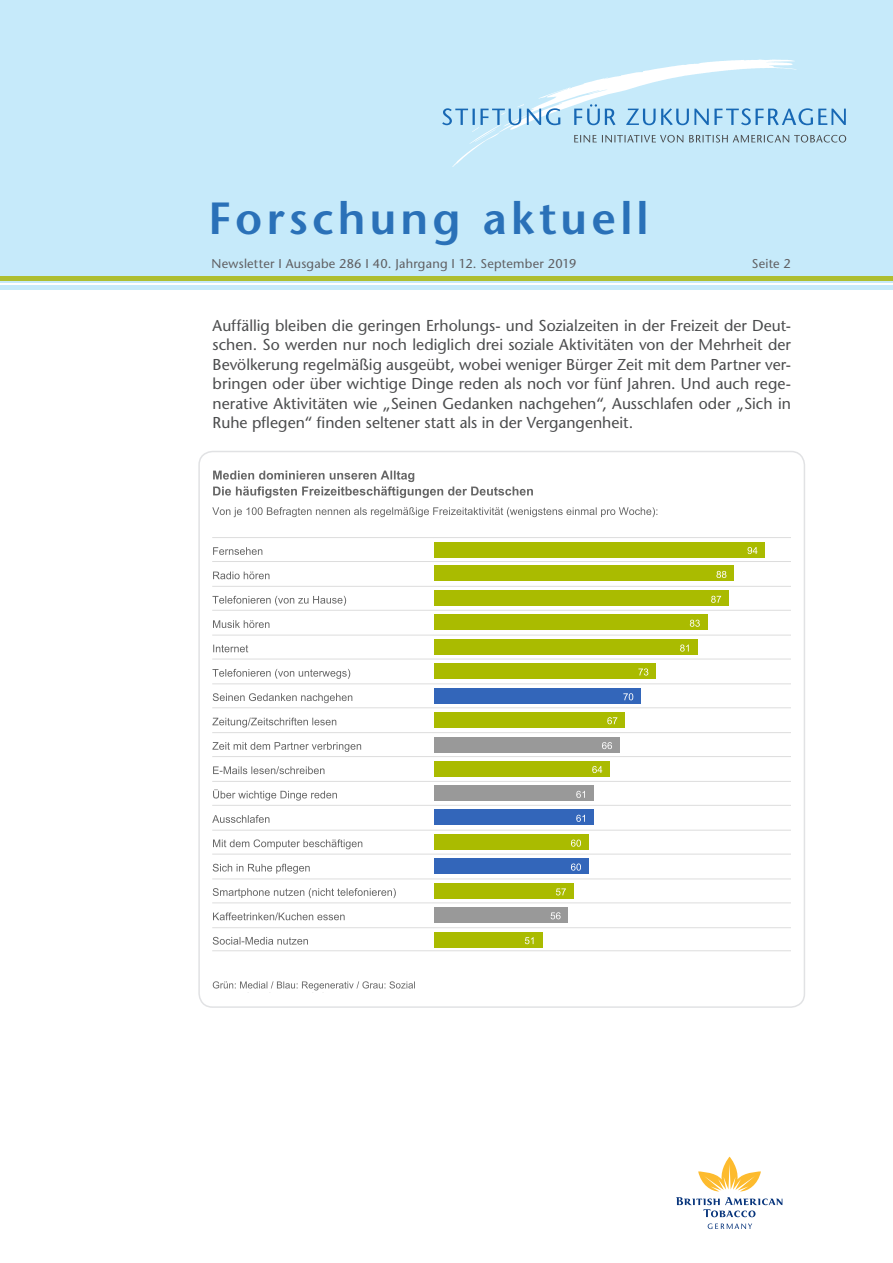
<style>
.page{position:relative;width:893px;height:1263px;background:#fff}
.page>*{position:absolute;margin:0;border:0;box-sizing:border-box;transform-origin:0 0}
.t1{font:600 45px "Stone Sans";letter-spacing:.095em;color:#2a71b8}
.t2{font:15.75px/19.5px "Stone Sans";color:#4b4c4d;text-align:justify}
.t3{font:12.75px "Stone Sans";letter-spacing:.02em;color:#606063}
</style>
<div class="page">
<hr style="left:0;top:285px;width:893px;height:4px;background:#c6eafa">
<div style="left:0;top:0;width:893px;height:283px;background:#c6eafa"></div>
<svg style="left:442px;top:59px;width:404px;height:108px"></svg>
<div style="left:0;top:276px;width:893px;height:5px;background:#aebe30"></div>
<svg style="left:708px;top:1223px;width:44px;height:6px"></svg>
<svg style="left:676px;top:1197px;width:106px;height:20px"></svg>
<svg style="left:698px;top:1157px;width:63px;height:34px"></svg>
<hr style="left:434px;top:586px;width:356px;height:1px;background:#ddd">
<hr style="left:434px;top:610px;width:356px;height:1px;background:#ddd">
<hr style="left:434px;top:635px;width:356px;height:1px;background:#ddd">
<hr style="left:434px;top:659px;width:356px;height:1px;background:#ddd">
<hr style="left:434px;top:683px;width:356px;height:1px;background:#ddd">
<hr style="left:434px;top:707px;width:356px;height:1px;background:#ddd">
<hr style="left:434px;top:732px;width:356px;height:1px;background:#ddd">
<hr style="left:434px;top:756px;width:356px;height:1px;background:#ddd">
<hr style="left:434px;top:781px;width:356px;height:1px;background:#ddd">
<hr style="left:434px;top:805px;width:356px;height:1px;background:#ddd">
<hr style="left:434px;top:830px;width:356px;height:1px;background:#ddd">
<hr style="left:434px;top:854px;width:356px;height:1px;background:#ddd">
<hr style="left:434px;top:878px;width:356px;height:1px;background:#ddd">
<hr style="left:434px;top:902px;width:356px;height:1px;background:#ddd">
<hr style="left:434px;top:927px;width:356px;height:1px;background:#ddd">
<hr style="left:434px;top:950px;width:356px;height:1px;background:#ddd">
<hr style="left:434px;top:561px;width:356px;height:1px;background:#ddd">
<hr style="left:434px;top:537px;width:356px;height:1px;background:#ddd">
<hr style="left:212px;top:586px;width:222px;height:1px;background:#ddd">
<hr style="left:212px;top:610px;width:222px;height:1px;background:#ddd">
<hr style="left:212px;top:635px;width:222px;height:1px;background:#ddd">
<hr style="left:212px;top:659px;width:222px;height:1px;background:#ddd">
<hr style="left:212px;top:683px;width:222px;height:1px;background:#ddd">
<hr style="left:212px;top:707px;width:222px;height:1px;background:#ddd">
<hr style="left:212px;top:732px;width:222px;height:1px;background:#ddd">
<hr style="left:212px;top:756px;width:222px;height:1px;background:#ddd">
<hr style="left:212px;top:781px;width:222px;height:1px;background:#ddd">
<hr style="left:212px;top:805px;width:222px;height:1px;background:#ddd">
<hr style="left:212px;top:830px;width:222px;height:1px;background:#ddd">
<hr style="left:212px;top:854px;width:222px;height:1px;background:#ddd">
<hr style="left:212px;top:878px;width:222px;height:1px;background:#ddd">
<hr style="left:212px;top:902px;width:222px;height:1px;background:#ddd">
<hr style="left:212px;top:927px;width:222px;height:1px;background:#ddd">
<hr style="left:212px;top:950px;width:222px;height:1px;background:#ddd">
<hr style="left:212px;top:561px;width:222px;height:1px;background:#ddd">
<hr style="left:212px;top:537px;width:222px;height:1px;background:#ddd">
<svg style="left:213px;top:981px;width:202px;height:9px"></svg>
<div style="left:434px;top:541px;width:331px;height:16px;background:#ab0"></div>
<div style="left:434px;top:565px;width:300px;height:16px;background:#ab0"></div>
<div style="left:434px;top:590px;width:294px;height:16px;background:#ab0"></div>
<div style="left:434px;top:614px;width:273px;height:16px;background:#ab0"></div>
<div style="left:434px;top:639px;width:263px;height:16px;background:#ab0"></div>
<div style="left:434px;top:663px;width:222px;height:16px;background:#ab0"></div>
<div style="left:434px;top:688px;width:207px;height:16px;background:#3366ba"></div>
<div style="left:434px;top:712px;width:191px;height:16px;background:#ab0"></div>
<div style="left:434px;top:737px;width:185px;height:15px;background:#999"></div>
<div style="left:434px;top:760px;width:176px;height:16px;background:#ab0"></div>
<div style="left:434px;top:785px;width:160px;height:16px;background:#999"></div>
<div style="left:434px;top:809px;width:160px;height:16px;background:#3366ba"></div>
<div style="left:434px;top:834px;width:154px;height:16px;background:#ab0"></div>
<div style="left:434px;top:858px;width:154px;height:16px;background:#3366ba"></div>
<div style="left:434px;top:883px;width:139px;height:16px;background:#ab0"></div>
<div style="left:434px;top:907px;width:134px;height:16px;background:#999"></div>
<div style="left:434px;top:932px;width:108px;height:16px;background:#ab0"></div>
<svg style="left:213px;top:471px;width:320px;height:27px"></svg>
<svg style="left:212px;top:507px;width:445px;height:10px"></svg>
<svg style="left:747px;top:547px;width:10px;height:7px"></svg>
<svg style="left:716px;top:571px;width:10px;height:7px"></svg>
<svg style="left:711px;top:596px;width:10px;height:7px"></svg>
<svg style="left:690px;top:620px;width:10px;height:7px"></svg>
<svg style="left:680px;top:644px;width:9px;height:8px"></svg>
<svg style="left:638px;top:668px;width:10px;height:7px"></svg>
<svg style="left:623px;top:693px;width:10px;height:7px"></svg>
<svg style="left:607px;top:717px;width:10px;height:7px"></svg>
<svg style="left:602px;top:742px;width:10px;height:7px"></svg>
<svg style="left:592px;top:766px;width:10px;height:7px"></svg>
<svg style="left:576px;top:791px;width:9px;height:7px"></svg>
<svg style="left:576px;top:815px;width:9px;height:7px"></svg>
<svg style="left:571px;top:839px;width:10px;height:8px"></svg>
<svg style="left:571px;top:863px;width:10px;height:8px"></svg>
<svg style="left:556px;top:888px;width:10px;height:7px"></svg>
<svg style="left:551px;top:912px;width:10px;height:7px"></svg>
<svg style="left:525px;top:937px;width:8px;height:7px"></svg>
<svg style="left:213px;top:547px;width:49px;height:8px"></svg>
<svg style="left:213px;top:571px;width:56px;height:8px"></svg>
<svg style="left:212px;top:596px;width:134px;height:10px"></svg>
<svg style="left:213px;top:620px;width:56px;height:8px"></svg>
<svg style="left:213px;top:645px;width:35px;height:7px"></svg>
<svg style="left:212px;top:669px;width:138px;height:10px"></svg>
<svg style="left:213px;top:693px;width:139px;height:10px"></svg>
<svg style="left:212px;top:717px;width:124px;height:10px"></svg>
<svg style="left:212px;top:742px;width:149px;height:10px"></svg>
<svg style="left:213px;top:766px;width:111px;height:8px"></svg>
<svg style="left:213px;top:789px;width:124px;height:12px"></svg>
<svg style="left:212px;top:815px;width:57px;height:8px"></svg>
<svg style="left:213px;top:839px;width:149px;height:10px"></svg>
<svg style="left:213px;top:864px;width:97px;height:10px"></svg>
<svg style="left:213px;top:888px;width:183px;height:10px"></svg>
<svg style="left:213px;top:912px;width:132px;height:8px"></svg>
<svg style="left:213px;top:937px;width:95px;height:8px"></svg>
<div style="left:198px;top:451px;width:607px;height:557px;border:2px solid #e1e2e4;border-radius:14px"></div>
<h1 class="t1" style="left:208px;top:191px;width:442px">Forschung aktuell</h1>
<p class="t3" style="left:212px;top:256px;width:366px">Newsletter I Ausgabe 286 I 40. Jahrgang I 12. September 2019</p>
<p class="t3" style="left:752px;top:256px;width:41px">Seite 2</p>
<p class="t2" style="left:213px;top:316px;width:580px">Auffällig bleiben die geringen Erholungs- und Sozialzeiten in der Freizeit der Deut&shy;schen. So werden nur noch lediglich drei soziale Aktivitäten von der Mehrheit der Bevölkerung regelmäßig ausgeübt, wobei weniger Bürger Zeit mit dem Partner ver&shy;bringen oder über wichtige Dinge reden als noch vor fünf Jahren. Und auch rege&shy;nerative Aktivitäten wie „Seinen Gedanken nachgehen“, Ausschlafen oder „Sich in Ruhe pflegen“ finden seltener statt als in der Vergangenheit.</p>
</div>
